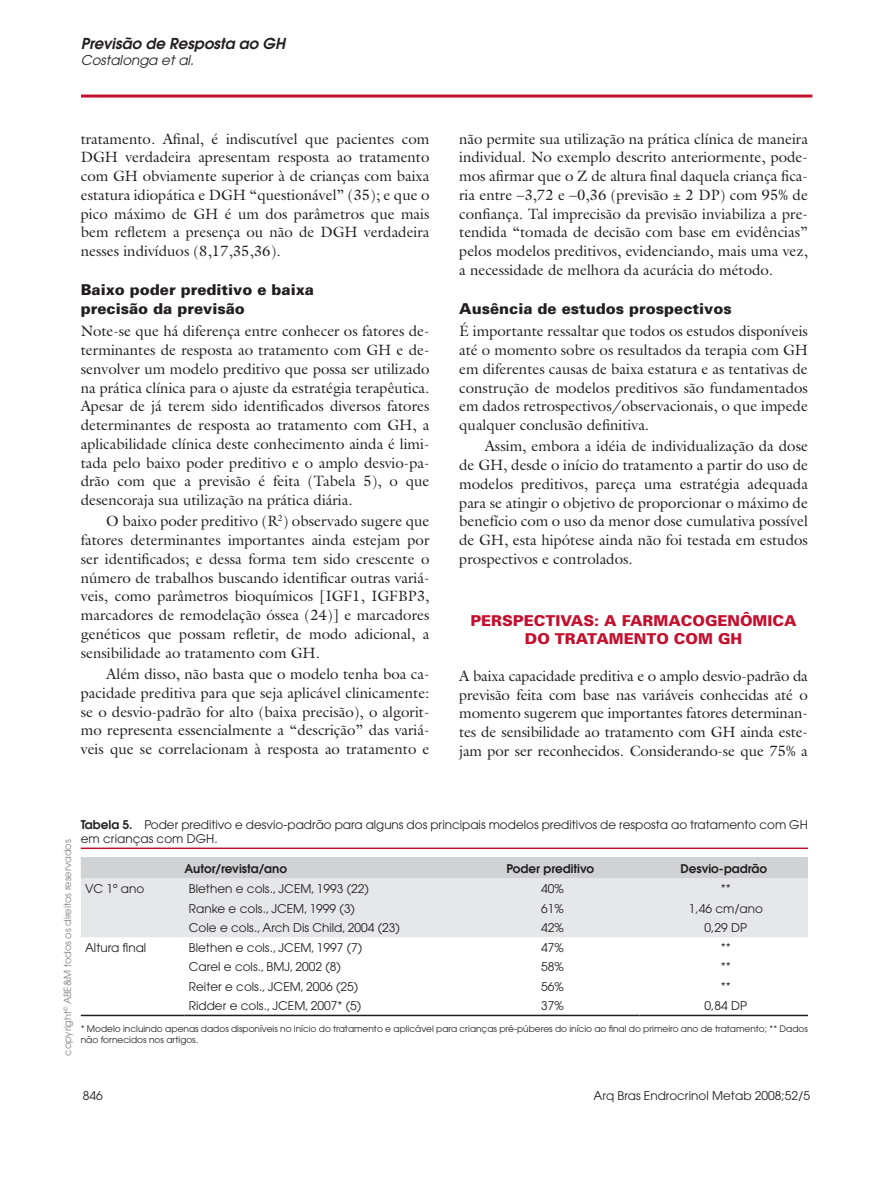
<style>
.page{position:relative;width:893px;height:1191px;background:#fff}
.page>*{position:absolute;margin:0;border:0;box-sizing:border-box;transform-origin:0 0}
.t1{font:15px/18.8px "Galliard";color:#231f20;text-align:justify}
.t2{font:900 15px/18.8px "Univers";color:#231f20}
.t3{font:900 15px/18px "Univers";color:#c3102f}
.t4{font:italic 600 15px "Avant Garde";color:#231f20}
.t5{font:italic 13.5px "Avant Garde";color:#231f20}
.t6{font:12px/14.4px "Avant Garde";color:#231f20}
.t7{font:600 12px "Avant Garde";color:#231f20}
.t8{font:9.9px "Avant Garde";letter-spacing:-.01em;color:#808285}
.t9{font:9px/11.2px "Avant Garde";color:#231f20}
.s1{font-weight:600}
</style>
<div class="page">
<hr style="left:81px;top:95px;width:731px;height:3px;background:#c3102f">
<hr style="left:81px;top:847px;width:727px;height:2px;background:#c3102f">
<div style="left:81px;top:857px;width:727px;height:21px;background:#d1d2d4"></div>
<div style="left:81px;top:878px;width:727px;height:59px;background:#e6e7e9"></div>
<hr style="left:81px;top:1014px;width:104px;height:2px;background:#231f20">
<hr style="left:185px;top:1014px;width:276px;height:2px;background:#231f20">
<hr style="left:461px;top:1014px;width:179px;height:2px;background:#231f20">
<hr style="left:640px;top:1014px;width:168px;height:2px;background:#231f20">
<p class="t4" style="left:81px;top:34px;width:206px">Previsão de Resposta ao GH</p>
<p class="t5" style="left:81px;top:52px;width:115px">Costalonga et al.</p>
<p class="t1" style="left:81px;top:129px;width:350px">tratamento. Afinal, é indiscutível que pacientes com DGH verdadeira apresentam resposta ao tratamento com GH obviamente superior à de crianças com baixa estatura idiopática e DGH “questionável” (35); e que o pico máximo de GH é um dos parâmetros que mais bem refletem a presença ou não de DGH verdadeira nesses indivíduos (8,17,35,36).</p>
<p class="t2" style="left:81px;top:280px;width:235px">Baixo poder preditivo e baixa precisão da previsão</p>
<p class="t1" style="left:81px;top:322px;width:350px">Note-se que há diferença entre conhecer os fatores de&shy;terminantes de resposta ao tratamento com GH e de&shy;senvolver um modelo preditivo que possa ser utilizado na prática clínica para o ajuste da estratégia terapêutica.<br>Apesar de já terem sido identificados diversos fatores determinantes de resposta ao tratamento com GH, a aplicabilidade clínica deste conhecimento ainda é limi&shy;tada pelo baixo poder preditivo e o amplo desvio-pa&shy;drão com que a previsão é feita (Tabela 5), o que desencoraja sua utilização na prática diária.</p>
<p class="t1" style="left:81px;top:512px;width:350px;text-indent:26px">O baixo poder preditivo (R<sup>2</sup>) observado sugere que fatores determinantes importantes ainda estejam por ser identificados; e dessa forma tem sido crescente o número de trabalhos buscando identificar outras variá&shy;veis, como parâmetros bioquímicos [IGF1, IGFBP3, marcadores de remodelação óssea (24)] e marcadores genéticos que possam refletir, de modo adicional, a sensibilidade ao tratamento com GH.</p>
<p class="t1" style="left:81px;top:664px;width:350px;text-indent:26px">Além disso, não basta que o modelo tenha boa ca&shy;pacidade preditiva para que seja aplicável clinicamente: se o desvio-padrão for alto (baixa precisão), o algorit&shy;mo representa essencialmente a “descrição” das variá&shy;veis que se correlacionam à resposta ao tratamento e</p>
<p class="t1" style="left:459px;top:129px;width:350px">não permite sua utilização na prática clínica de maneira individual. No exemplo descrito anteriormente, pode&shy;mos afirmar que o Z de altura final daquela criança fica&shy;ria entre –3,72 e –0,36 (previsão ± 2 DP) com 95% de confiança. Tal imprecisão da previsão inviabiliza a pre&shy;tendida “tomada de decisão com base em evidências” pelos modelos preditivos, evidenciando, mais uma vez, a necessidade de melhora da acurácia do método.</p>
<p class="t2" style="left:459px;top:299px;width:274px">Ausência de estudos prospectivos</p>
<p class="t1" style="left:459px;top:322px;width:350px">É importante ressaltar que todos os estudos disponíveis até o momento sobre os resultados da terapia com GH em diferentes causas de baixa estatura e as tentativas de construção de modelos preditivos são fundamentados em dados retrospectivos/observacionais, o que impede qualquer conclusão definitiva.</p>
<p class="t1" style="left:459px;top:437px;width:350px;text-indent:26px">Assim, embora a idéia de individualização da dose de GH, desde o início do tratamento a partir do uso de modelos preditivos, pareça uma estratégia adequada para se atingir o objetivo de proporcionar o máximo de benefício com o uso da menor dose cumulativa possível de GH, esta hipótese ainda não foi testada em estudos prospectivos e controlados.</p>
<p class="t3" style="left:525px;top:611px;width:273px;text-indent:-55px">PERSPECTIVAS: A FARMACOGENÔMICA<br>DO TRATAMENTO COM GH</p>
<p class="t1" style="left:459px;top:666px;width:350px">A baixa capacidade preditiva e o amplo desvio-padrão da previsão feita com base nas variáveis conhecidas até o momento sugerem que importantes fatores determinan&shy;tes de sensibilidade ao tratamento com GH ainda este&shy;jam por ser reconhecidos. Considerando-se que 75% a</p>
<p class="t6" style="left:81px;top:817px;width:729px"><span class="s1">Tabela 5.</span> Poder preditivo e desvio-padrão para alguns dos principais modelos preditivos de resposta ao tratamento com GH em crianças com DGH.</p>
<p class="t7" style="left:185px;top:860px;width:104px">Autor/revista/ano</p>
<p class="t7" style="left:506px;top:860px;width:89px">Poder preditivo</p>
<p class="t7" style="left:680px;top:860px;width:88px">Desvio-padrão</p>
<p class="t6" style="left:85px;top:881px;width:61px">VC 1º ano</p>
<p class="t6" style="left:189px;top:881px;width:182px">Blethen e cols., JCEM, 1993 (22)</p>
<p class="t6" style="left:541px;top:881px;width:24px">40%</p>
<p class="t6" style="left:721px;top:881px;width:12px">**</p>
<p class="t6" style="left:189px;top:901px;width:168px">Ranke e cols., JCEM, 1999 (3)</p>
<p class="t6" style="left:541px;top:901px;width:24px">61%</p>
<p class="t6" style="left:689px;top:901px;width:76px">1,46 cm/ano</p>
<p class="t6" style="left:189px;top:920px;width:213px">Cole e cols., Arch Dis Child, 2004 (23)</p>
<p class="t6" style="left:541px;top:920px;width:24px">42%</p>
<p class="t6" style="left:705px;top:920px;width:44px">0,29 DP</p>
<p class="t6" style="left:85px;top:940px;width:63px">Altura final</p>
<p class="t6" style="left:189px;top:940px;width:175px">Blethen e cols., JCEM, 1997 (7)</p>
<p class="t6" style="left:541px;top:940px;width:24px">47%</p>
<p class="t6" style="left:721px;top:940px;width:12px">**</p>
<p class="t6" style="left:189px;top:959px;width:154px">Carel e cols., BMJ, 2002 (8)</p>
<p class="t6" style="left:541px;top:959px;width:24px">58%</p>
<p class="t6" style="left:721px;top:959px;width:12px">**</p>
<p class="t6" style="left:189px;top:979px;width:171px">Reiter e cols., JCEM, 2006 (25)</p>
<p class="t6" style="left:541px;top:979px;width:24px">56%</p>
<p class="t6" style="left:721px;top:979px;width:12px">**</p>
<p class="t6" style="left:189px;top:998px;width:174px">Ridder e cols., JCEM, 2007* (5)</p>
<p class="t6" style="left:541px;top:998px;width:24px">37%</p>
<p class="t6" style="left:705px;top:998px;width:44px">0,84 DP</p>
<p class="t9" style="left:81px;top:1022px;width:729px">* Modelo incluindo apenas dados disponíveis no início do tratamento e aplicável para crianças pré-púberes do início ao final do primeiro ano de tratamento; ** Dados não fornecidos nos artigos.</p>
<p class="t8" style="left:62px;top:1055px;width:217px;rotate:-90deg">copyright<sup>©</sup> ABE&amp;M todos os direitos reservados</p>
<p class="t6" style="left:83px;top:1088px;width:21px">846</p>
<p class="t6" style="left:594px;top:1088px;width:218px">Arq Bras Endrocrinol Metab 2008;52/5</p>
</div>
